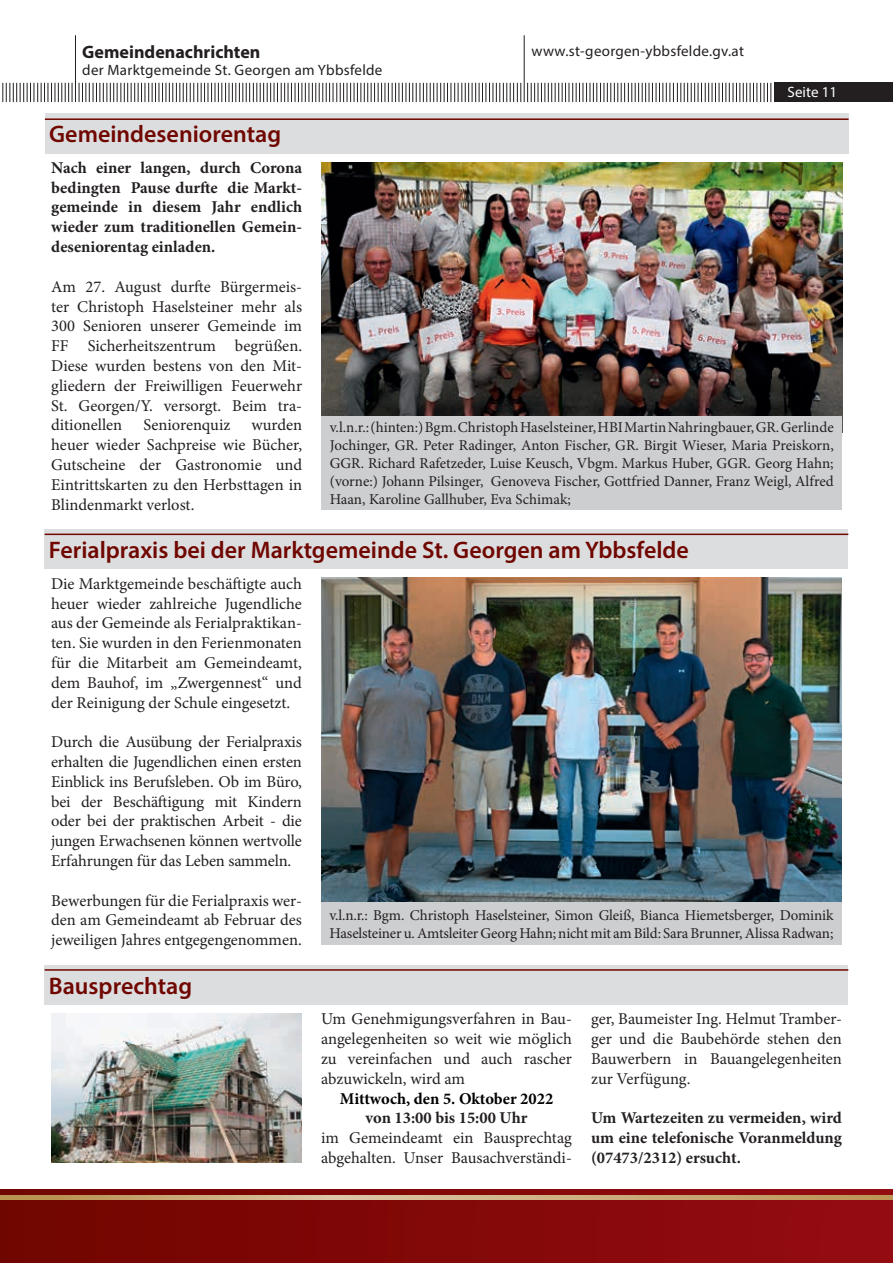
<style>
.page{position:relative;width:893px;height:1263px;background:#fff}
.page>*{position:absolute;margin:0;border:0;box-sizing:border-box;transform-origin:0 0}
.t1{font:600 24px "Myriad Pro";color:#700600}
.t2{font:700 18px "Myriad Pro";color:#231f20}
.t3{font:16.5px/19.8px "Minion Pro";color:#231f20;text-align:justify}
.t4{font:700 16.5px/19.8px "Minion Pro";color:#231f20;text-align:justify}
.t5{font:700 16.5px "Minion Pro";letter-spacing:-.005em;color:#000}
.t6{font:15px/18px "Minion Pro";letter-spacing:-.01em;color:#231f20;text-align:justify}
.t7{font:15px "Myriad Pro";letter-spacing:.02em;color:#231f20}
.t8{font:15px "Myriad Pro";color:#fff}
</style>
<div class="page">
<hr style="left:524px;top:35px;width:1px;height:67px;background:#231f20">
<hr style="left:75px;top:35px;width:1px;height:67px;background:#231f20">
<svg style="left:79px;top:83px;width:442px;height:19px"></svg>
<svg style="left:2px;top:83px;width:71px;height:19px"></svg>
<svg style="left:527px;top:83px;width:244px;height:19px"></svg>
<div style="left:774px;top:83px;width:119px;height:19px;background:#231f20"></div>
<div style="left:0;top:1189px;width:893px;height:74px;background:linear-gradient(to right,#730a02,#961015)"></div>
<svg style="left:0;top:1195px;width:893px;height:4px;background:#c9aa79"></svg>
<div style="left:45px;top:965px;width:803px;height:39px;background:#dcdddf"></div>
<hr style="left:45px;top:969px;width:803px;height:2px;background:#700600">
<img style="left:51px;top:1013px;width:251px;height:149px">
<div style="left:45px;top:113px;width:804px;height:40px;background:#dcdddf"></div>
<hr style="left:45px;top:118px;width:804px;height:2px;background:#700600">
<img style="left:321px;top:162px;width:521px;height:254px">
<div style="left:321px;top:416px;width:521px;height:93px;background:#cdced0"></div>
<div style="left:45px;top:529px;width:803px;height:40px;background:#dcdddf"></div>
<hr style="left:45px;top:534px;width:803px;height:1px;background:#700600">
<img style="left:321px;top:577px;width:521px;height:326px">
<div style="left:321px;top:903px;width:521px;height:42px;background:#cdced0"></div>
<p class="t2" style="left:82px;top:40px;width:180px">Gemeindenachrichten</p>
<p class="t7" style="left:532px;top:42px;width:214px">www.st-georgen-ybbsfelde.gv.at</p>
<p class="t7" style="left:82px;top:61px;width:302px">der Marktgemeinde St. Georgen am Ybbsfelde</p>
<p class="t8" style="left:788px;top:83px;width:51px">Seite 11</p>
<h1 class="t1" style="left:49px;top:119px;width:233px">Gemeindeseniorentag</h1>
<p class="t4" style="left:51px;top:157px;width:252px">Nach einer langen, durch Corona bedingten Pause durfte die Markt&shy;gemeinde in diesem Jahr endlich wieder zum traditionellen Gemein&shy;deseniorentag einladen.</p>
<p class="t3" style="left:51px;top:277px;width:252px">Am 27. August durfte Bürgermeis&shy;ter Christoph Haselsteiner mehr als 300 Senioren unserer Gemeinde im FF Sicherheitszentrum begrüßen.<br>Diese wurden bestens von den Mit&shy;gliedern der Freiwilligen Feuerwehr St. Georgen/Y. versorgt. Beim tra&shy;ditionellen</p>
<p class="t3" style="left:51px;top:415px;width:252px;text-indent:200px">wurden heuer wieder Sachpreise wie Bücher, Gutscheine der Gastronomie und Eintrittskarten zu den Herbsttagen in Blindenmarkt verlost.</p>
<p class="t6" style="left:330px;top:418px;width:505px">v.l.n.r.: (hinten:) Bgm. Christoph Haselsteiner, HBI Martin Nahringbauer, GR. Gerlinde Jochinger, GR. Peter Radinger, Anton Fischer, GR. Birgit Wieser, Maria Preiskorn, GGR. Richard Rafetzeder, Luise Keusch, Vbgm. Markus Huber, GGR. Georg Hahn; (vorne:) Johann Pilsinger, Genoveva Fischer, Gottfried Danner, Franz Weigl, Alfred Haan, Karoline Gallhuber, Eva Schimak;</p>
<h1 class="t1" style="left:49px;top:535px;width:641px">Ferialpraxis bei der Marktgemeinde St. Georgen am Ybbsfelde</h1>
<p class="t3" style="left:51px;top:574px;width:252px">Die Marktgemeinde beschäftigte auch heuer wieder zahlreiche Jugendliche aus der Gemeinde als Ferialpraktikan&shy;ten. Sie wurden in den Ferienmonaten für die Mitarbeit am Gemeindeamt, dem Bauhof, im „Zwergennest“ und der Reinigung der Schule eingesetzt.</p>
<p class="t3" style="left:51px;top:732px;width:252px">Durch die Ausübung der Ferialpraxis erhalten die Jugendlichen einen ersten Einblick ins Berufsleben. Ob im Büro, bei der Beschäftigung mit Kindern oder bei der praktischen Arbeit - die jungen Erwachsenen können wertvolle Erfahrungen für das Leben sammeln.</p>
<p class="t3" style="left:51px;top:890px;width:252px">Bewerbungen für die Ferialpraxis wer&shy;den am Gemeindeamt ab Februar des jeweiligen Jahres entgegengenommen.</p>
<p class="t3" style="left:143px;top:415px;width:88px">Seniorenquiz</p>
<p class="t6" style="left:330px;top:907px;width:505px">v.l.n.r.: Bgm. Christoph Haselsteiner, Simon Gleiß, Bianca Hiemetsberger, Dominik<br>Haselsteiner u. Amtsleiter Georg Hahn; nicht mit am Bild: Sara Brunner, Alissa Radwan;</p>
<h1 class="t1" style="left:49px;top:970px;width:145px">Bausprechtag</h1>
<p class="t3" style="left:321px;top:1009px;width:252px">Um Genehmigungsverfahren in Bau&shy;angelegenheiten so weit wie möglich zu vereinfachen und auch rascher abzuwickeln, wird am</p>
<p class="t5" style="left:340px;top:1087px;width:215px">Mittwoch, den 5. Oktober 2022</p>
<p class="t4" style="left:366px;top:1108px;width:163px">von 13:00 bis 15:00 Uhr</p>
<p class="t3" style="left:321px;top:1128px;width:252px">im Gemeindeamt ein Bausprechtag abgehalten. Unser Bausachverständi-</p>
<p class="t3" style="left:591px;top:1009px;width:252px">ger, Baumeister Ing. Helmut Tramber&shy;ger und die Baubehörde stehen den Bauwerbern in Bauangelegenheiten zur Verfügung.</p>
<p class="t4" style="left:591px;top:1108px;width:252px">Um Wartezeiten zu vermeiden, wird um eine telefonische Voranmeldung (07473/2312) ersucht.</p>
</div>
